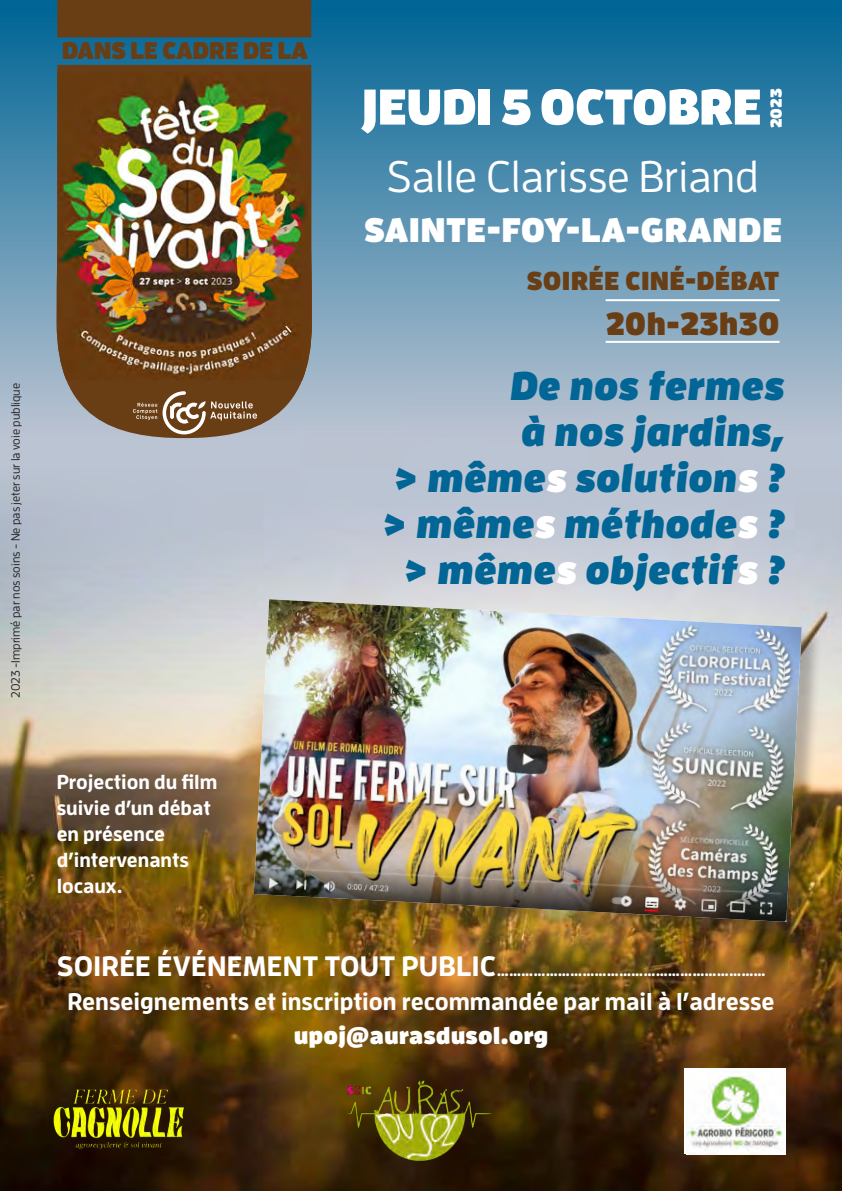
<style>
.page{position:relative;width:842px;height:1191px;background:#fff}
.page>*{position:absolute;margin:0;border:0;box-sizing:border-box;transform-origin:0 0}
.t1{font:900 50px "Enzo OT";letter-spacing:-.015em;color:#fff}
.t2{font:500 44px "Enzo OT";color:#fff}
.t3{font:italic 900 40px/46px "Enzo OT";color:#016696;text-align:right}
.t4{font:900 34px "Enzo OT";letter-spacing:.01em;color:#fff}
.t5{font:900 32px "Enzo OT";color:#6a3e15}
.t6{font:700 28px "Enzo OT";letter-spacing:.01em;color:#fff}
.t7{font:900 26px "Enzo OT";letter-spacing:.01em;color:#6a3e15}
.t8{font:700 24px/34px "Enzo OT";color:#fff;text-align:center}
.Texte{font:900 24px "Enzo OT";letter-spacing:-.02em;color:#6a3e15}
.t9{font:700 20px/26px "Enzo OT";color:#fff}
.t10{font:900 16px "Enzo OT";color:#fff}
.t11{font:500 12px "Enzo OT";color:#231f20}
.s1{color:#fff}
.s2{font-size:16px}
.s3{font-weight:900}
</style>
<div class="page">
<img style="left:0;top:437px;width:842px;height:754px">
<div style="left:0;top:0;width:842px;height:437px;background:linear-gradient(to bottom,#006494,#bbc4d2)"></div>
<div style="left:257px;top:602px;width:566px;height:341px;background:#231f20;opacity:.3"></div>
<img style="left:254px;top:599px;width:548px;height:323px">
<svg style="left:57px;top:0;width:255px;height:438px;background:#5f5c50"></svg>
<img style="left:57px;top:72px;width:255px;height:308px">
<svg style="left:163px;top:391px;width:94px;height:43px;background:#8b6a4b"></svg>
<svg style="left:133px;top:402px;width:24px;height:18px"></svg>
<img style="left:336px;top:1074px;width:170px;height:92px">
<img style="left:686px;top:1068px;width:99px;height:86px">
<img style="left:45px;top:1077px;width:149px;height:84px">
<hr style="left:606px;top:299px;width:174px;height:2px;background:#fff">
<hr style="left:606px;top:341px;width:174px;height:2px;background:#fff">
<p class="t11" style="left:9px;top:698px;width:316px;rotate:-90deg">2023 -Imprimé par nos soins - Ne pas jeter sur la voie publique</p>
<p class="Texte" style="left:62px;top:35px;width:248px">DANS LE CADRE DE LA</p>
<p class="t1" style="left:361px;top:74px;width:402px">JEUDI 5 OCTOBRE</p>
<p class="t2" style="left:387px;top:150px;width:373px">Salle Clarisse Briand</p>
<p class="t4" style="left:364px;top:207px;width:420px">SAINTE-FOY-LA-GRANDE</p>
<p class="t10" style="left:766px;top:128px;width:41px;rotate:-90deg">2023</p>
<p class="t7" style="left:526px;top:263px;width:254px">SOIRÉE CINÉ-DÉBAT</p>
<p class="t5" style="left:606px;top:303px;width:175px">20h-23h30</p>
<p class="t3" style="left:381px;top:362px;width:406px">De nos fermes<br>à nos jardins,<br>&gt; même<span class="s1">s</span> solution<span class="s1">s</span> ? &gt; même<span class="s1">s</span> méthode<span class="s1">s</span> ?</p>
<p class="t3" style="left:402px;top:546px;width:385px">&gt; même<span class="s1">s</span> objectif<span class="s1">s</span> ?</p>
<p class="t9" style="left:57px;top:768px;width:162px">Projection du film suivie d’un débat en présence d’intervenants locaux.</p>
<p class="t6" style="left:57px;top:948px;width:710px">SOIRÉE ÉVÉNEMENT TOUT PUBLIC<span class="s2">…………………………………………………………</span></p>
<p class="t8" style="left:67px;top:983px;width:709px">Renseignements et inscription recommandée par mail à l’adresse <span class="s3">upoj@aurasdusol.org</span></p>
</div>
